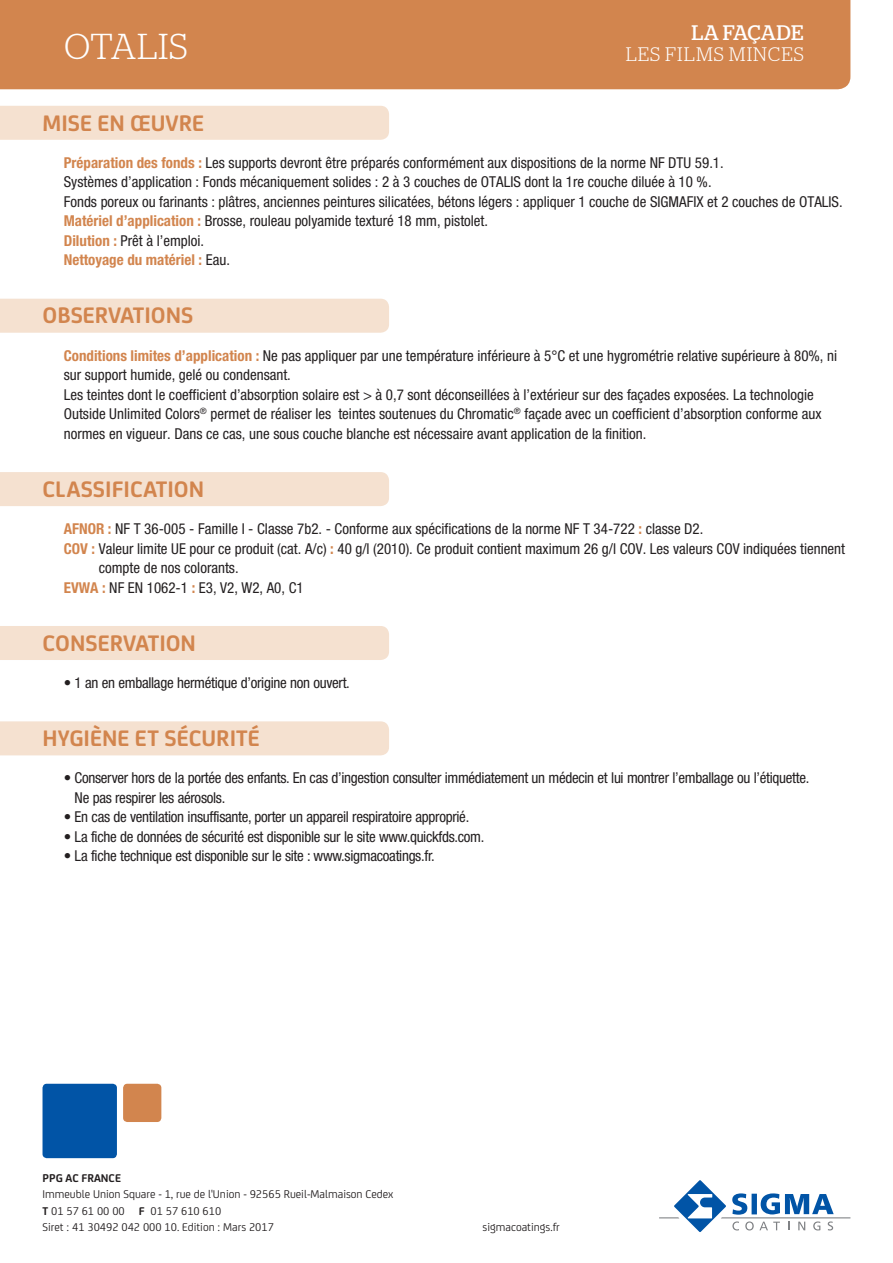
<style>
.page{position:relative;width:893px;height:1263px;background:#fff}
.page>*{position:absolute;margin:0;border:0;box-sizing:border-box;transform-origin:0 0}
.NOM_PRODUIT_HT_PAGE{font:300 36px "Stag";letter-spacing:.02em;color:#fff}
.t1{font:700 24px "FS Joey";color:#d2854e}
.t2{font:21px "Stag";letter-spacing:.01em;color:#fff}
.FAMILLE{font:300 19.5px "Stag";letter-spacing:.055em;color:#fff}
.FA_BODY_GRAS_MAIGRE{font:condensed 15px/19.5px "Helvetica Neue LT Std";color:#231f20}
.t3{font:condensed 15px/19.5px "Helvetica Neue";letter-spacing:-.02em;color:#231f20}
.FA_BODY_GRAS_MAIGRE-2{font:700 condensed 15px "Helvetica Neue LT Std";color:#d2854e}
.t4{font:12px/16.5px "FS Joey";color:#231f20}
.t5{font:700 12px "FS Joey";color:#231f20}
.s1{font-weight:700;color:#d2854e}
.s2{font-weight:400;color:#231f20}
.s3{font-weight:700}
</style>
<div class="page">
<div style="left:0;top:0;width:850px;height:89px;background:#d2854e"></div>
<svg style="left:659px;top:1180px;width:191px;height:52px"></svg>
<div style="left:43px;top:1084px;width:74px;height:74px;background:#0154a6;border-radius:4px"></div>
<div style="left:123px;top:1084px;width:38px;height:38px;background:#d2854e;border-radius:4px"></div>
<div style="left:0;top:106px;width:389px;height:34px;background:#f5e1d0"></div>
<div style="left:0;top:299px;width:389px;height:34px;background:#f5e1d0"></div>
<div style="left:0;top:472px;width:389px;height:34px;background:#f5e1d0"></div>
<div style="left:0;top:626px;width:389px;height:34px;background:#f5e1d0"></div>
<div style="left:0;top:721px;width:389px;height:34px;background:#f5e1d0"></div>
<p class="NOM_PRODUIT_HT_PAGE" style="left:64px;top:26px;width:125px">OTALIS</p>
<h3 class="t2" style="left:691px;top:21px;width:113px">LA FAÇADE</h3>
<p class="FAMILLE" style="left:626px;top:44px;width:180px">LES FILMS MINCES</p>
<p class="t1" style="left:43px;top:105px;width:163px">MISE EN ŒUVRE</p>
<p class="FA_BODY_GRAS_MAIGRE" style="left:64px;top:153px;width:661px"><span class="s1">Préparation des fonds :</span> Les supports devront être préparés conformément aux dispositions de la norme NF DTU 59.1.</p>
<p class="FA_BODY_GRAS_MAIGRE" style="left:64px;top:172px;width:649px">Systèmes d’application : Fonds mécaniquement solides : 2 à 3 couches de OTALIS dont la 1re couche diluée à 10 %.</p>
<p class="FA_BODY_GRAS_MAIGRE" style="left:64px;top:192px;width:780px">Fonds poreux ou farinants : plâtres, anciennes peintures silicatées, bétons légers : appliquer 1 couche de SIGMAFIX et 2 couches de OTALIS.</p>
<p class="FA_BODY_GRAS_MAIGRE" style="left:64px;top:211px;width:426px"><span class="s1">Matériel d’application :</span> Brosse, rouleau polyamide texturé 18 mm, pistolet.</p>
<p class="FA_BODY_GRAS_MAIGRE" style="left:64px;top:231px;width:142px"><span class="s1">Dilution :</span> Prêt à l’emploi.</p>
<p class="FA_BODY_GRAS_MAIGRE-2" style="left:64px;top:251px;width:168px">Nettoyage du matériel : <span class="s2">Eau.</span></p>
<p class="t1" style="left:43px;top:297px;width:152px">OBSERVATIONS</p>
<p class="FA_BODY_GRAS_MAIGRE" style="left:64px;top:346px;width:775px"><span class="s1">Conditions limites d’application :</span> Ne pas appliquer par une température inférieure à 5°C et une hygrométrie relative supérieure à 80%, ni sur support humide, gelé ou condensant.</p>
<p class="FA_BODY_GRAS_MAIGRE" style="left:64px;top:385px;width:759px">Les teintes dont le coefficient d’absorption solaire est &gt; à 0,7 sont déconseillées à l’extérieur sur des façades exposées. La technologie<br>Outside Unlimited Colors<sup>®</sup> permet de réaliser les teintes soutenues du Chromatic<sup>®</sup> façade avec un coefficient d’absorption conforme aux normes en vigueur. Dans ce cas, une sous couche blanche est nécessaire avant application de la finition.</p>
<p class="t1" style="left:43px;top:471px;width:163px">CLASSIFICATION</p>
<p class="FA_BODY_GRAS_MAIGRE" style="left:64px;top:519px;width:641px"><span class="s1">AFNOR :</span> NF T 36-005 - Famille I - Classe 7b2. - Conforme aux spécifications de la norme NF T 34-722 <span class="s1">:</span> classe D2.</p>
<p class="FA_BODY_GRAS_MAIGRE" style="left:99px;top:538px;width:748px;text-indent:-35px"><span class="s1">COV :</span> Valeur limite UE pour ce produit (cat. A/c) <span class="s1">:</span> 40 g/l (2010). Ce produit contient maximum 26 g/l COV. Les valeurs COV indiquées tiennent compte de nos colorants.</p>
<p class="FA_BODY_GRAS_MAIGRE" style="left:64px;top:577px;width:241px"><span class="s1">EVWA :</span> NF EN 1062-1 <span class="s1">:</span> E3, V2, W2, A0, C1</p>
<p class="t1" style="left:43px;top:625px;width:155px">CONSERVATION</p>
<p class="t3" style="left:64px;top:673px;width:288px">• 1 an en emballage hermétique d’origine non ouvert.</p>
<p class="t1" style="left:43px;top:720px;width:219px">HYGIÈNE ET SÉCURITÉ</p>
<p class="t3" style="left:75px;top:768px;width:736px;text-indent:-11px">• Conserver hors de la portée des enfants. En cas d’ingestion consulter immédiatement un médecin et lui montrer l’emballage ou l’étiquette.<br>Ne pas respirer les aérosols.</p>
<p class="t3" style="left:64px;top:807px;width:407px">• En cas de ventilation insuffisante, porter un appareil respiratoire approprié.</p>
<p class="t3" style="left:64px;top:827px;width:422px">• La fiche de données de sécurité est disponible sur le site www.quickfds.com.</p>
<p class="t3" style="left:64px;top:846px;width:372px">• La fiche technique est disponible sur le site : www.sigmacoatings.fr.</p>
<p class="t5" style="left:43px;top:1168px;width:80px">PPG AC FRANCE</p>
<p class="t4" style="left:43px;top:1185px;width:352px">Immeuble Union Square - 1, rue de l'Union - 92565 Rueil-Malmaison Cedex<br><span class="s3">T</span> 01 57 61 00 00 <span class="s3">F</span> 01 57 610 610<br>Siret : 41 30492 042 000 10. Edition : Mars 2017</p>
<p class="t4" style="left:483px;top:1218px;width:79px">sigmacoatings.fr</p>
</div>
